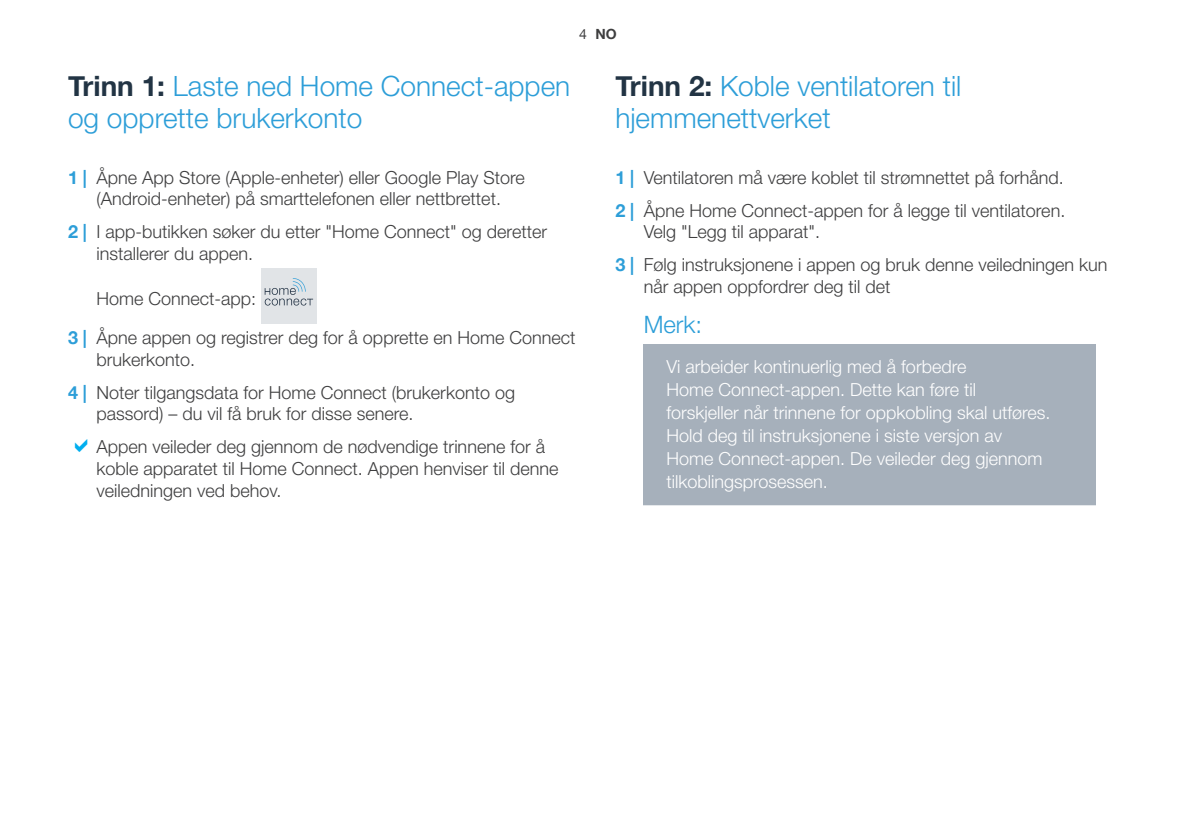
<style>
.page{position:relative;width:1191px;height:840px;background:#fff}
.page>*{position:absolute;margin:0;border:0;box-sizing:border-box;transform-origin:0 0}
.t1{font:300 28px/32px "Helvetica Neue";color:#2d9ed8}
.t2{font:300 24px "Helvetica Neue";color:#2d9ed8}
.t3{font:300 18px/33px "Helvetica Neue";color:#3e3e3f}
.t4{font:300 18px/23px "Helvetica Neue";color:#fff}
.t5{font:700 14px "Helvetica Neue";color:#3e3e3f}
.s1{font-weight:400}
.s2{font-weight:700;color:#223444}
.s3{font-weight:700;color:#2d9ed8}
</style>
<div class="page">
<div style="left:643px;top:344px;width:453px;height:166px;background:#a6b0bb"></div>
<div style="left:592px;top:505px;width:549px;height:10px;background:#fff"></div>
<div style="left:261px;top:268px;width:55px;height:55px;background:#e1e4e7"></div>
<svg style="left:265px;top:278px;width:48px;height:27px"></svg>
<p class="t5" style="left:579px;top:23px;width:39px"><span class="s1">4</span> NO</p>
<h1 class="t1" style="left:68px;top:68px;width:504px"><span class="s2">Trinn 1:</span> Laste ned Home Connect-appen og opprette brukerkonto</h1>
<p class="t3" style="left:68px;top:165px;width:458px;line-height:21.6px;text-align:center"><span class="s3">1 |</span> Åpne App Store (Apple-enheter) eller Google Play Store (Android-enheter) på smarttelefonen eller nettbrettet.</p>
<p class="t3" style="left:96px;top:220px;width:452px;line-height:21.6px;text-indent:-28px"><span class="s3">2 |</span> I app-butikken søker du etter "Home Connect" og deretter installerer du appen.</p>
<p class="t3" style="left:68px;top:278px;width:509px;line-height:38.6px;text-indent:28px">Home Connect-app:<br><span class="s3">3 |</span> Åpne appen og registrer deg for å opprette en Home Connect</p>
<p class="t3" style="left:68px;top:341px;width:448px;text-indent:28px">brukerkonto.<br><span class="s3">4 |</span> Noter tilgangsdata for Home Connect (brukerkonto og</p>
<p class="t3" style="left:96px;top:396px;width:450px">passord) – du vil få bruk for disse senere.<br>Appen veileder deg gjennom de nødvendige trinnene for å</p>
<p class="t3" style="left:96px;top:456px;width:463px;line-height:21.6px">koble apparatet til Home Connect. Appen henviser til denne veiledningen ved behov.</p>
<h1 class="t1" style="left:615px;top:68px;width:347px"><span class="s2">Trinn 2:</span> Koble ventilatoren til hjemmenettverket</h1>
<p class="t3" style="left:615px;top:159px;width:451px"><span class="s3">1 |</span> Ventilatoren må være koblet til strømnettet på forhånd.<br><span class="s3">2 |</span> Åpne Home Connect-appen for å legge til ventilatoren.</p>
<p class="t3" style="left:615px;top:214px;width:494px;text-indent:28px">Velg "Legg til apparat".<br><span class="s3">3 |</span> Følg instruksjonene i appen og bruk denne veiledningen kun</p>
<p class="t3" style="left:643px;top:268px;width:248px">når appen oppfordrer deg til det</p>
<h2 class="t2" style="left:643px;top:305px;width:60px">Merk:</h2>
<p class="t4" style="left:666px;top:353px;width:386px">Vi arbeider kontinuerlig med å forbedre<br>Home Connect-appen. Dette kan føre til forskjeller når trinnene for oppkobling skal utføres.<br>Hold deg til instruksjonene i siste versjon av Home Connect-appen. De veileder deg gjennom tilkoblingsprosessen.</p>
</div>
